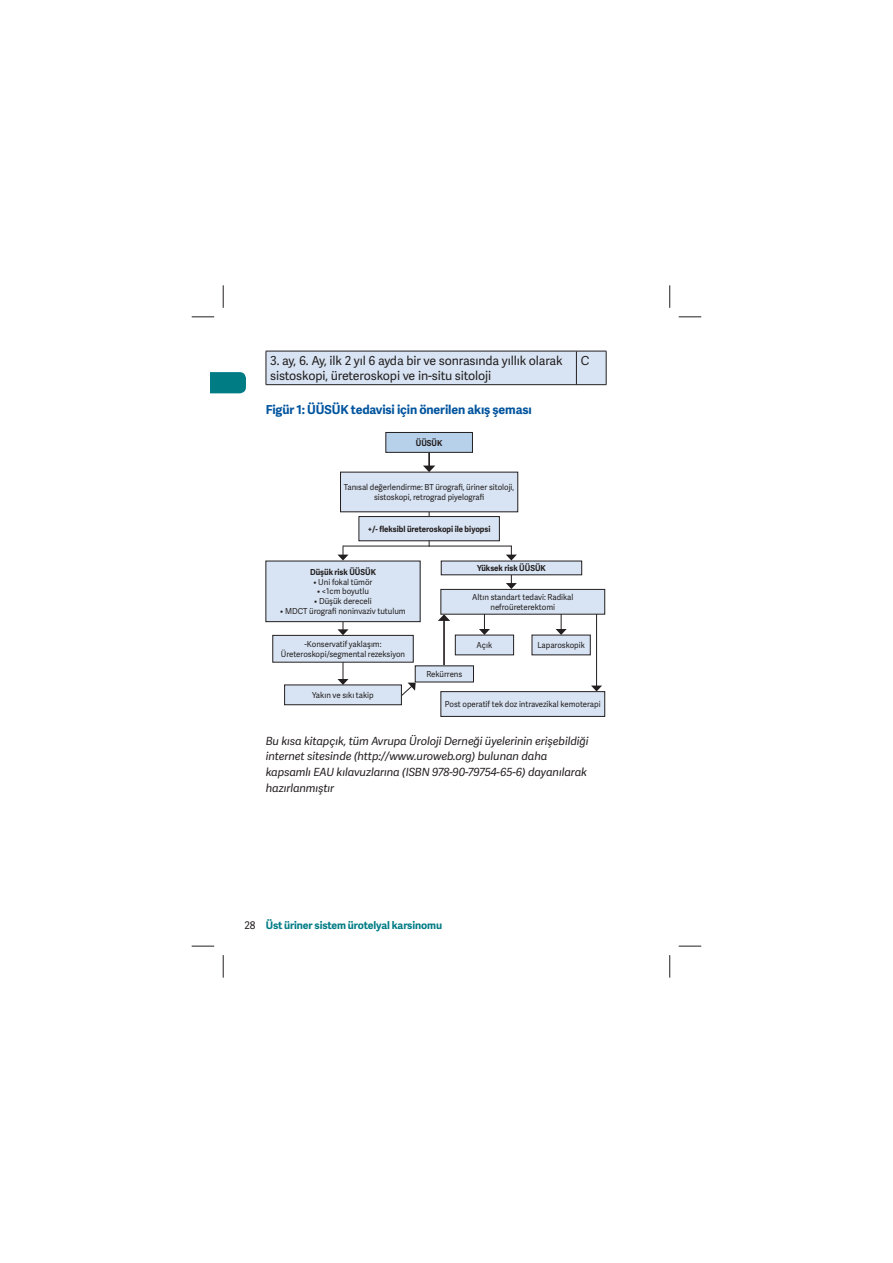
<style>
.page{position:relative;width:893px;height:1263px;background:#fff}
.page>*{position:absolute;margin:0;border:0;box-sizing:border-box;transform-origin:0 0}
.t1{font:12.3px/15.8px "Adelle Sans";letter-spacing:-.01em;color:#231f20}
.t2{font:700 12.3px "Adelle Sans";letter-spacing:-.01em;color:#00549e}
.t3{font:italic 11.25px/15.8px "Adelle Sans";letter-spacing:-.01em;color:#231f20}
.t4{font:700 10.5px "Adelle Sans";letter-spacing:-.01em;color:#007c85}
.t5{font:8.25px/9.9px "Adelle Sans";color:#231f20;text-align:center;scale:.95 1}
.t6{font:700 8.25px "Adelle Sans";color:#231f20;scale:.95 1}
.s1{font-weight:400;color:#231f20}
</style>
<div class="page">
<svg style="left:210px;top:372px;width:36px;height:21px"></svg>
<div style="left:267px;top:352px;width:339px;height:32px;background:#d8e4f3"></div>
<hr style="left:266px;top:351px;width:310px;height:1px;background:#231f20">
<hr style="left:266px;top:351px;width:1px;height:33px;background:#231f20">
<hr style="left:576px;top:351px;width:30px;height:1px;background:#231f20">
<hr style="left:576px;top:351px;width:1px;height:33px;background:#231f20">
<hr style="left:606px;top:351px;width:1px;height:33px;background:#231f20">
<hr style="left:266px;top:384px;width:340px;height:1px;background:#231f20">
<svg style="left:479px;top:614px;width:11px;height:21px"></svg>
<svg style="left:556px;top:614px;width:11px;height:21px"></svg>
<hr style="left:596px;top:613px;width:1px;height:73px;background:#231f20">
<svg style="left:591px;top:686px;width:11px;height:6px"></svg>
<svg style="left:337px;top:622px;width:11px;height:13px"></svg>
<svg style="left:506px;top:575px;width:11px;height:14px"></svg>
<div style="left:340px;top:472px;width:178px;height:40px;background:#d8e4f3"></div>
<div style="left:266px;top:561px;width:154px;height:61px;background:#d8e4f3"></div>
<div style="left:266px;top:561px;width:154px;height:61px;border:1px solid #231f20"></div>
<div style="left:441px;top:561px;width:141px;height:14px;background:#d8e4f3"></div>
<div style="left:359px;top:517px;width:140px;height:24px;background:#d8e4f3"></div>
<div style="left:359px;top:516px;width:140px;height:25px;border:1px solid #231f20"></div>
<div style="left:441px;top:589px;width:164px;height:25px;background:#d8e4f3"></div>
<div style="left:441px;top:589px;width:164px;height:25px;border:1px solid #231f20"></div>
<div style="left:441px;top:692px;width:164px;height:24px;background:#d8e4f3"></div>
<div style="left:441px;top:692px;width:164px;height:25px;border:1px solid #231f20"></div>
<div style="left:273px;top:635px;width:140px;height:27px;background:#d8e4f3"></div>
<div style="left:273px;top:635px;width:140px;height:27px;border:1px solid #231f20"></div>
<div style="left:455px;top:635px;width:59px;height:20px;background:#d8e4f3"></div>
<div style="left:532px;top:635px;width:58px;height:20px;background:#d8e4f3"></div>
<div style="left:386px;top:432px;width:86px;height:20px;background:#b8d1eb"></div>
<div style="left:386px;top:432px;width:86px;height:20px;border:1px solid #231f20"></div>
<svg style="left:423px;top:452px;width:12px;height:20px"></svg>
<hr style="left:443px;top:620px;width:2px;height:60px;background:#231f20">
<svg style="left:438px;top:614px;width:12px;height:7px"></svg>
<svg style="left:337px;top:546px;width:11px;height:15px"></svg>
<svg style="left:506px;top:547px;width:11px;height:14px"></svg>
<svg style="left:337px;top:662px;width:11px;height:23px"></svg>
<hr style="left:343px;top:546px;width:169px;height:1px;background:#231f20">
<svg style="left:399px;top:683px;width:17px;height:15px"></svg>
<div style="left:415px;top:666px;width:58px;height:16px;background:#d8e4f3"></div>
<div style="left:285px;top:685px;width:116px;height:20px;background:#d8e4f3"></div>
<div style="left:284px;top:685px;width:117px;height:20px;border:1px solid #231f20"></div>
<svg style="left:192px;top:317px;width:22px;height:1px"></svg>
<svg style="left:679px;top:317px;width:22px;height:1px"></svg>
<svg style="left:192px;top:946px;width:22px;height:1px"></svg>
<svg style="left:679px;top:946px;width:22px;height:1px"></svg>
<svg style="left:223px;top:285px;width:1px;height:23px"></svg>
<svg style="left:223px;top:955px;width:1px;height:23px"></svg>
<svg style="left:669px;top:285px;width:1px;height:23px"></svg>
<svg style="left:669px;top:955px;width:1px;height:23px"></svg>
<h1 class="t1" style="left:270px;top:354px;width:294px">3. ay, 6. Ay, ilk 2 yıl 6 ayda bir ve sonrasında yıllık olarak sistoskopi, üreteroskopi ve in-situ sitoloji</h1>
<h1 class="t1" style="left:581px;top:354px;width:10px">C</h1>
<h1 class="t2" style="left:266px;top:405px;width:268px">Figür 1: ÜÜSÜK tedavisi için önerilen akış şeması</h1>
<p class="t6" style="left:416px;top:440px;width:30px">ÜÜSÜK</p>
<p class="t5" style="left:344px;top:483px;width:181px">Tanısal değerlendirme: BT ürografi, üriner sitoloji, sistoskopi, retrograd piyelografi</p>
<p class="t6" style="left:368px;top:526px;width:131px">+/- fleksibl üreteroskopi ile biyopsi</p>
<p class="t6" style="left:310px;top:569px;width:71px">Düşük risk ÜÜSÜK</p>
<p class="t5" style="left:313px;top:578px;width:64px">• Uni fokal tümör</p>
<p class="t5" style="left:317px;top:587px;width:56px">• &lt;1cm boyutlu</p>
<p class="t5" style="left:314px;top:597px;width:62px">• Düşük dereceli</p>
<p class="t5" style="left:280px;top:607px;width:133px">• MDCT ürografi noninvaziv tutulum</p>
<p class="t6" style="left:477px;top:565px;width:74px">Yüksek risk ÜÜSÜK</p>
<p class="t5" style="left:472px;top:593px;width:108px">Altın standart tedavi: Radikal nefroüreterektomi</p>
<p class="t5" style="left:281px;top:640px;width:132px">-Konservatif yaklaşım:<br>Üreteroskopi/segmental rezeksiyon</p>
<p class="t5" style="left:477px;top:641px;width:18px">Açık</p>
<p class="t5" style="left:537px;top:641px;width:52px">Laparoskopik</p>
<p class="t5" style="left:312px;top:691px;width:66px">Yakın ve sıkı takip</p>
<p class="t5" style="left:426px;top:670px;width:39px">Rekürrens</p>
<p class="t5" style="left:445px;top:700px;width:165px">Post operatif tek doz intravezikal kemoterapi</p>
<h2 class="t3" style="left:266px;top:734px;width:324px">Bu kısa kitapçık, tüm Avrupa Üroloji Derneği üyelerinin erişebildiği internet sitesinde (http://www.uroweb.org) bulunan daha kapsamlı EAU kılavuzlarına (ISBN 978-90-79754-65-6) dayanılarak hazırlanmıştır</h2>
<p class="t4" style="left:244px;top:922px;width:199px"><span class="s1">28</span> Üst üriner sistem ürotelyal karsinomu</p>
</div>
